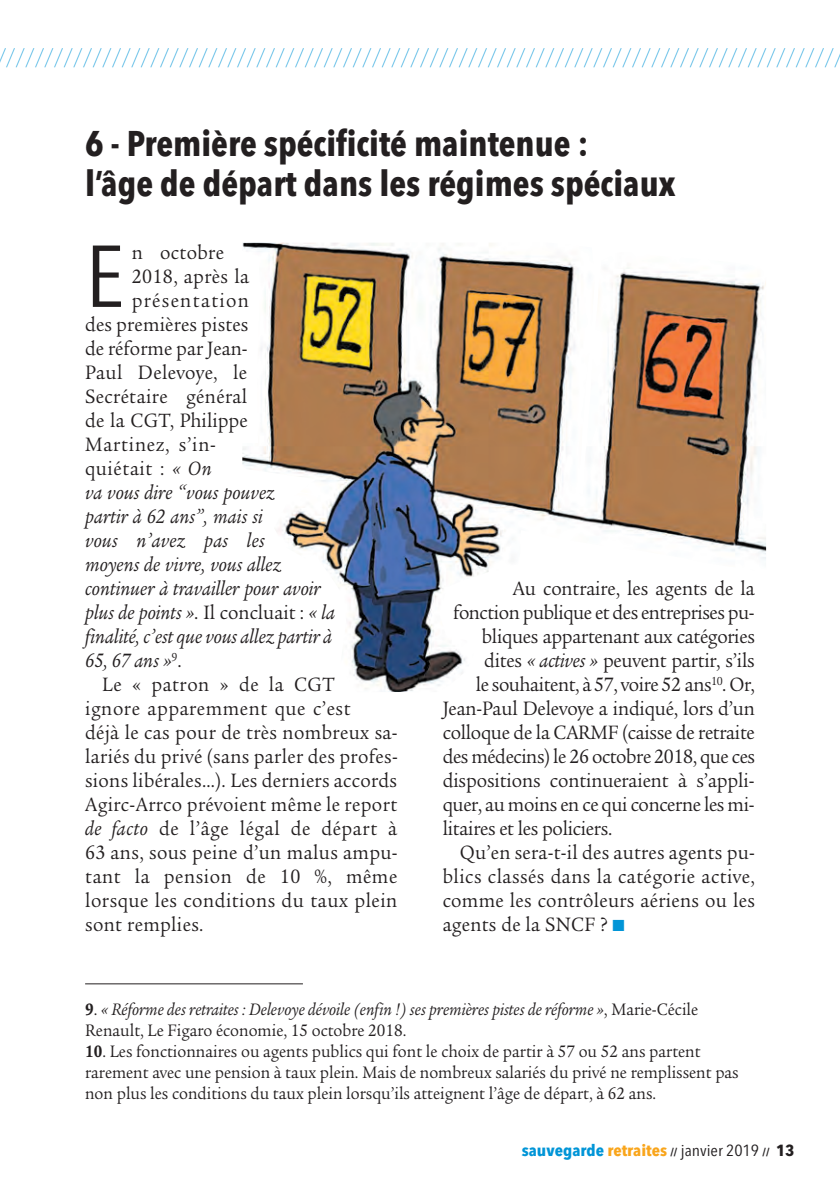
<style>
.page{position:relative;width:840px;height:1191px;background:#fff}
.page>*{position:absolute;margin:0;border:0;box-sizing:border-box;transform-origin:0 0}
.t1{font:86.6px "Avenir Next Condensed";color:#231f20;scale:1.1 1}
.t2{font:700 35.4px/40px "Avenir Next Condensed";color:#231f20}
.t3{font:200 26px "Avenir Next";color:#0195d7}
.t4{font:21px "Legacy Serif";letter-spacing:.015em;color:#231f20;scale:.92 1}
.t5{font:italic 21px "Legacy Serif";color:#231f20;scale:.92 1}
.t6{font:21px "Legacy Serif";letter-spacing:-.02em;color:#231f20;scale:.92 1}
.t7{font:21px "Legacy Serif";letter-spacing:-.015em;color:#231f20;scale:.92 1}
.t8{font:21px "Legacy Serif";letter-spacing:-.01em;color:#231f20;scale:.92 1}
.t9{font:21px "Legacy Serif";letter-spacing:-.005em;color:#231f20;scale:.92 1}
.t10{font:21px "Legacy Serif";letter-spacing:-.025em;color:#231f20;scale:.92 1}
.t11{font:21px "Legacy Serif";letter-spacing:.04em;color:#231f20;scale:.92 1}
.t12{font:21px "Legacy Serif";letter-spacing:.07em;color:#231f20;scale:.92 1}
.t13{font:18px/21px "Legacy Serif";color:#231f20;scale:.92 1}
.t14{font:italic 18px/21px "Legacy Serif";color:#231f20;scale:.92 1}
.t15{font:16px "Avenir Next Condensed";color:#231f20;scale:1.1 1}
.s1{font-style:italic}
.s2{font-style:normal}
.s3{color:#0195d7}
.s4{font-weight:700;font-style:normal}
.s5{font-weight:700}
.s6{font-weight:700;color:#0195d7}
.s7{font-weight:700;color:#f9a51b}
.s8{font-weight:700;font-size:11px}
</style>
<div class="page">
<hr style="left:85px;top:983px;width:218px;height:1px;background:#231f20">
<img style="left:242px;top:243px;width:523px;height:449px">
<p class="t3" style="left:-4px;top:36px;width:848px">////////////////////////////////////////////////////////////////////////////////////////</p>
<h2 class="t2" style="left:85px;top:123px;width:591px">6 - Première spécificité maintenue :<br>l’âge de départ dans les régimes spéciaux</h2>
<h1 class="t1" style="left:85px;top:202px;width:38px">E</h1>
<p class="t4" style="left:132px;top:244px;width:102px">n octobre</p>
<p class="t4" style="left:132px;top:268px;width:129px">2018, après la</p>
<p class="t12" style="left:132px;top:292px;width:129px">présentation</p>
<p class="t4" style="left:85px;top:316px;width:179px">des premières pistes</p>
<p class="t4" style="left:85px;top:340px;width:178px">de réforme par Jean-</p>
<p class="t4" style="left:85px;top:364px;width:177px">Paul Delevoye, le</p>
<p class="t4" style="left:85px;top:388px;width:178px">Secrétaire général</p>
<p class="t4" style="left:85px;top:412px;width:178px">de la CGT, Philippe</p>
<p class="t11" style="left:85px;top:436px;width:144px">Martinez, s’in-</p>
<p class="t4" style="left:85px;top:460px;width:139px">quiétait : <span class="s1">« On</span></p>
<p class="t5" style="left:85px;top:484px;width:208px">va vous dire “vous pouvez</p>
<p class="t5" style="left:85px;top:508px;width:194px">partir à 62 ans”, mais si</p>
<p class="t5" style="left:85px;top:532px;width:197px">vous n’avez pas les</p>
<p class="t5" style="left:85px;top:556px;width:215px">moyens de vivre, vous allez</p>
<p class="t5" style="left:85px;top:580px;width:257px">continuer à travailler pour avoir</p>
<p class="t5" style="left:85px;top:604px;width:273px">plus de points »<span class="s2">. Il concluait :</span> « la</p>
<p class="t5" style="left:85px;top:628px;width:270px">finalité, c’est que vous allez partir à</p>
<p class="t5" style="left:85px;top:652px;width:107px">65, 67 ans »<sup>9</sup><span class="s2">.</span></p>
<p class="t4" style="left:102px;top:676px;width:254px">Le « patron » de la CGT</p>
<p class="t4" style="left:85px;top:700px;width:290px">ignore apparemment que c’est</p>
<p class="t4" style="left:85px;top:724px;width:341px">déjà le cas pour de très nombreux sa-</p>
<p class="t4" style="left:85px;top:748px;width:341px">lariés du privé (sans parler des profes-</p>
<p class="t4" style="left:85px;top:772px;width:340px">sions libérales…). Les derniers accords</p>
<p class="t4" style="left:85px;top:796px;width:340px">Agirc-Arrco prévoient même le report</p>
<p class="t4" style="left:85px;top:820px;width:340px"><span class="s1">de facto</span> de l’âge légal de départ à</p>
<p class="t4" style="left:85px;top:844px;width:341px">63 ans, sous peine d’un malus ampu-</p>
<p class="t4" style="left:85px;top:868px;width:340px">tant la pension de 10 %, même</p>
<p class="t4" style="left:85px;top:892px;width:341px">lorsque les conditions du taux plein</p>
<p class="t4" style="left:85px;top:916px;width:130px">sont remplies.</p>
<p class="t9" style="left:512px;top:580px;width:264px">Au contraire, les agents de la</p>
<p class="t10" style="left:453px;top:604px;width:329px">fonction publique et des entreprises pu-</p>
<p class="t7" style="left:481px;top:628px;width:298px">bliques appartenant aux catégories</p>
<p class="t8" style="left:484px;top:652px;width:295px">dites <span class="s1">« actives »</span> peuvent partir, s’ils</p>
<p class="t6" style="left:475px;top:676px;width:305px">le souhaitent, à 57, voire 52 ans<sup>10</sup>. Or,</p>
<p class="t8" style="left:442px;top:700px;width:341px">Jean-Paul Delevoye a indiqué, lors d’un</p>
<p class="t7" style="left:442px;top:724px;width:340px">colloque de la CARMF (caisse de retraite</p>
<p class="t6" style="left:442px;top:748px;width:341px">des médecins) le 26 octobre 2018, que ces</p>
<p class="t9" style="left:442px;top:772px;width:340px">dispositions continueraient à s’appli-</p>
<p class="t6" style="left:442px;top:796px;width:340px">quer, au moins en ce qui concerne les mi-</p>
<p class="t7" style="left:442px;top:820px;width:186px">litaires et les policiers.</p>
<p class="t4" style="left:459px;top:844px;width:322px">Qu’en sera-t-il des autres agents pu-</p>
<p class="t4" style="left:442px;top:868px;width:340px">blics classés dans la catégorie active,</p>
<p class="t4" style="left:442px;top:892px;width:340px">comme les contrôleurs aériens ou les</p>
<p class="t4" style="left:442px;top:916px;width:199px">agents de la SNCF ? <span class="s3">■</span></p>
<p class="t14" style="left:85px;top:1000px;width:667px"><span class="s4">9</span><span class="s2">.</span> « Réforme des retraites : Delevoye dévoile (enfin !) ses premières pistes de réforme »<span class="s2">, Marie-Cécile<br>Renault, Le Figaro économie, 15 octobre 2018.</span></p>
<p class="t13" style="left:85px;top:1042px;width:711px"><span class="s5">10</span>. Les fonctionnaires ou agents publics qui font le choix de partir à 57 ou 52 ans partent rarement avec une pension à taux plein. Mais de nombreux salariés du privé ne remplissent pas non plus les conditions du taux plein lorsqu’ils atteignent l’âge de départ, à 62 ans.</p>
<p class="t15" style="left:521px;top:1136px;width:249px"><span class="s6">sauvegarde</span> <span class="s7">retraites</span> <span class="s8">//</span> janvier 2019 <span class="s8">//</span> <span class="s5">13</span></p>
</div>
